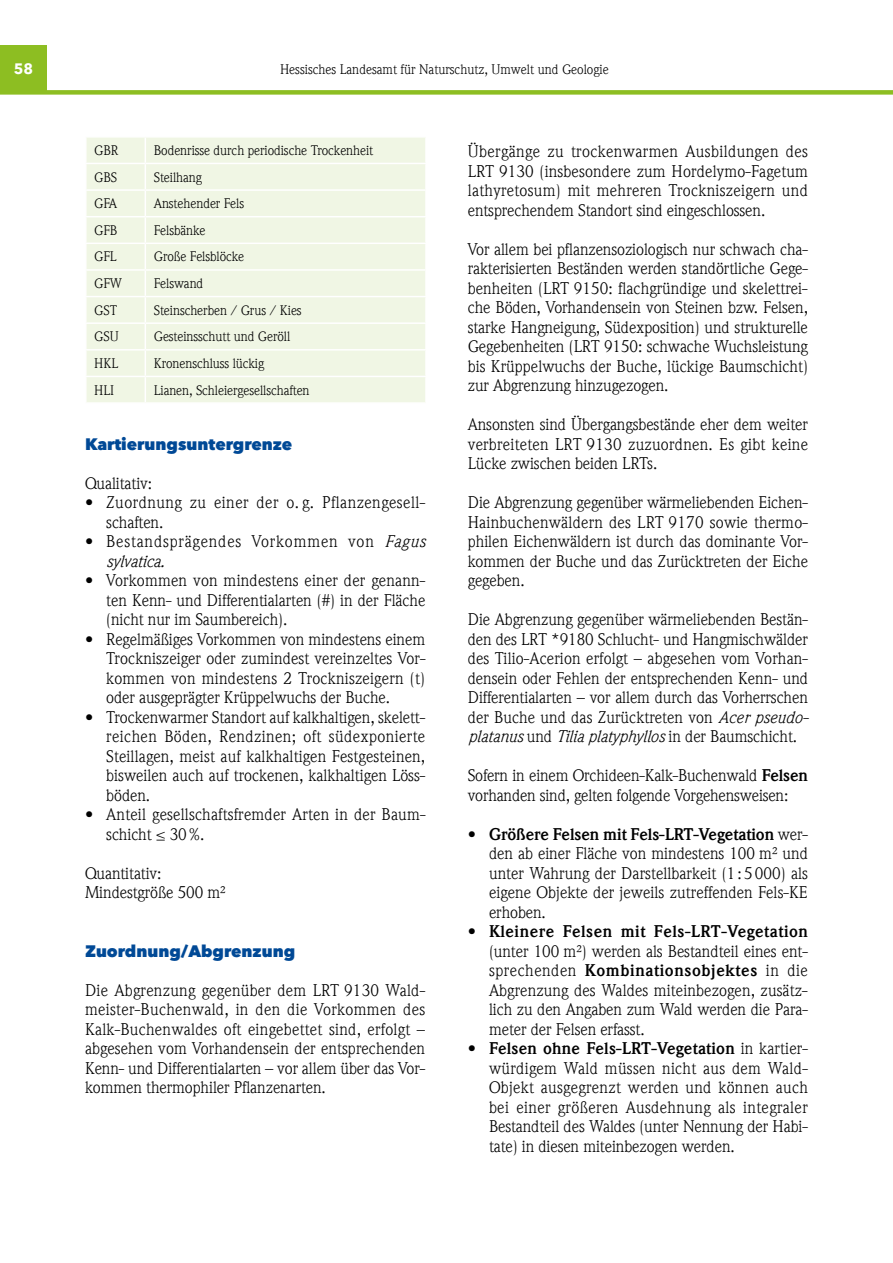
<style>
.page{position:relative;width:893px;height:1263px;background:#fff}
.page>*{position:absolute;margin:0;border:0;box-sizing:border-box;transform-origin:0 0}
.t1{font:16.5px/19.5px "ITC Weidemann Com";letter-spacing:-.005em;color:#000;text-align:justify}
.t2{font:16.5px/19.5px "ITC Weidemann Com";letter-spacing:.03em;color:#000}
.t3{font:16.5px/19.5px "ITC Weidemann Com";letter-spacing:.05em;color:#000}
.t4{font:800 16.5px "Avenir Next LT Pro";color:#004996}
.t5{font:700 15px "Avenir Next LT Pro";color:#fff}
.t6{font:13.5px "ITC Weidemann Com";letter-spacing:-.005em;color:#000}
.s1{font-style:italic}
.s2{font-weight:700}
</style>
<div class="page">
<div style="left:87px;top:138px;width:338px;height:264px;background:#f0f6e4"></div>
<hr style="left:85px;top:163px;width:60px;height:1px;background:#fff">
<hr style="left:145px;top:163px;width:282px;height:1px;background:#fff">
<hr style="left:85px;top:189px;width:60px;height:2px;background:#fff">
<hr style="left:145px;top:189px;width:282px;height:2px;background:#fff">
<hr style="left:85px;top:216px;width:60px;height:1px;background:#fff">
<hr style="left:145px;top:216px;width:282px;height:1px;background:#fff">
<hr style="left:85px;top:243px;width:60px;height:1px;background:#fff">
<hr style="left:145px;top:243px;width:282px;height:1px;background:#fff">
<hr style="left:85px;top:269px;width:60px;height:2px;background:#fff">
<hr style="left:145px;top:269px;width:282px;height:2px;background:#fff">
<hr style="left:85px;top:296px;width:60px;height:1px;background:#fff">
<hr style="left:145px;top:296px;width:282px;height:1px;background:#fff">
<hr style="left:85px;top:322px;width:60px;height:2px;background:#fff">
<hr style="left:145px;top:322px;width:282px;height:2px;background:#fff">
<hr style="left:85px;top:349px;width:60px;height:2px;background:#fff">
<hr style="left:145px;top:349px;width:282px;height:2px;background:#fff">
<hr style="left:85px;top:376px;width:60px;height:1px;background:#fff">
<hr style="left:145px;top:376px;width:282px;height:1px;background:#fff">
<svg style="left:145px;top:138px;width:1px;height:264px"></svg>
<div style="left:0;top:45px;width:47px;height:49px;background:#8dbe22"></div>
<div style="left:0;top:90px;width:893px;height:5px;background:#8dbe22"></div>
<p class="t5" style="left:14px;top:60px;width:21px">58</p>
<p class="t6" style="left:280px;top:62px;width:330px">Hessisches Landesamt für Naturschutz, Umwelt und Geologie</p>
<p class="t6" style="left:94px;top:142px;width:26px">GBR</p>
<p class="t6" style="left:154px;top:142px;width:221px">Bodenrisse durch periodische Trockenheit</p>
<p class="t6" style="left:94px;top:169px;width:24px">GBS</p>
<p class="t6" style="left:154px;top:169px;width:49px">Steilhang</p>
<p class="t6" style="left:94px;top:196px;width:24px">GFA</p>
<p class="t6" style="left:154px;top:196px;width:92px">Anstehender Fels</p>
<p class="t6" style="left:94px;top:222px;width:25px">GFB</p>
<p class="t6" style="left:154px;top:222px;width:53px">Felsbänke</p>
<p class="t6" style="left:94px;top:249px;width:24px">GFL</p>
<p class="t6" style="left:154px;top:249px;width:92px">Große Felsblöcke</p>
<p class="t6" style="left:94px;top:275px;width:29px">GFW</p>
<p class="t6" style="left:154px;top:275px;width:51px">Felswand</p>
<p class="t6" style="left:94px;top:302px;width:24px">GST</p>
<p class="t6" style="left:154px;top:302px;width:149px">Steinscherben / Grus / Kies</p>
<p class="t6" style="left:94px;top:329px;width:26px">GSU</p>
<p class="t6" style="left:154px;top:329px;width:138px">Gesteinsschutt und Geröll</p>
<p class="t6" style="left:94px;top:355px;width:25px">HKL</p>
<p class="t6" style="left:154px;top:355px;width:112px">Kronenschluss lückig</p>
<p class="t6" style="left:94px;top:382px;width:21px">HLI</p>
<p class="t6" style="left:154px;top:382px;width:157px">Lianen, Schleiergesellschaften</p>
<p class="t4" style="left:85px;top:434px;width:209px">Kartierungsuntergrenze</p>
<p class="t1" style="left:85px;top:473px;width:69px">Qualitativ:</p>
<p class="t2" style="left:106px;top:493px;width:320px;text-indent:-21px">• Zuordnung zu einer der o. g. Pflanzengesell&shy;schaften.</p>
<p class="t3" style="left:106px;top:532px;width:320px;text-indent:-21px">• Bestandsprägendes Vorkommen von <span class="s1">Fagus sylvatica.</span></p>
<p class="t1" style="left:106px;top:571px;width:321px;text-indent:-21px">• Vorkommen von mindestens einer der genann&shy;ten Kenn- und Differentialarten (#) in der Fläche (nicht nur im Saumbereich).</p>
<p class="t1" style="left:106px;top:629px;width:321px;text-indent:-21px">• Regelmäßiges Vorkommen von mindestens einem Trockniszeiger oder zumindest vereinzeltes Vor&shy;kommen von mindestens 2 Trockniszeigern (t) oder ausgeprägter Krüppelwuchs der Buche.</p>
<p class="t1" style="left:106px;top:707px;width:321px;text-indent:-21px">• Trockenwarmer Standort auf kalkhaltigen, skelett&shy;reichen Böden, Rendzinen; oft südexponierte Steillagen, meist auf kalkhaltigen Festgesteinen, bisweilen auch auf trockenen, kalkhaltigen Löss&shy;böden.</p>
<p class="t1" style="left:106px;top:805px;width:321px;text-indent:-21px">• Anteil gesellschaftsfremder Arten in der Baum&shy;schicht ≤ 30%.</p>
<p class="t1" style="left:85px;top:863px;width:142px">Quantitativ:<br>Mindestgröße 500 m²</p>
<p class="t4" style="left:85px;top:941px;width:212px">Zuordnung/Abgrenzung</p>
<p class="t1" style="left:85px;top:980px;width:342px">Die Abgrenzung gegenüber dem LRT 9130 Wald&shy;meister-Buchenwald, in den die Vorkommen des Kalk-Buchenwaldes oft eingebettet sind, erfolgt – abgesehen vom Vorhandensein der entsprechenden Kenn- und Differentialarten – vor allem über das Vor&shy;kommen thermophiler Pflanzenarten.</p>
<p class="t1" style="left:468px;top:142px;width:342px">Übergänge zu trockenwarmen Ausbildungen des LRT 9130 (insbesondere zum Hordelymo-Fagetum lathyretosum) mit mehreren Trockniszeigern und entsprechendem Standort sind eingeschlossen.</p>
<p class="t1" style="left:468px;top:240px;width:342px">Vor allem bei pflanzensoziologisch nur schwach cha&shy;rakterisierten Beständen werden standörtliche Gege&shy;benheiten (LRT 9150: flachgründige und skelettrei&shy;che Böden, Vorhandensein von Steinen bzw. Felsen, starke Hangneigung, Südexposition) und strukturelle Gegebenheiten (LRT 9150: schwache Wuchsleistung bis Krüppelwuchs der Buche, lückige Baumschicht) zur Abgrenzung hinzugezogen.</p>
<p class="t1" style="left:468px;top:415px;width:342px">Ansonsten sind Übergangsbestände eher dem weiter verbreiteten LRT 9130 zuzuordnen. Es gibt keine Lücke zwischen beiden LRTs.</p>
<p class="t1" style="left:468px;top:493px;width:342px">Die Abgrenzung gegenüber wärmeliebenden Eichen-Hainbuchenwäldern des LRT 9170 sowie thermo&shy;philen Eichenwäldern ist durch das dominante Vor&shy;kommen der Buche und das Zurücktreten der Eiche gegeben.</p>
<p class="t1" style="left:468px;top:610px;width:343px">Die Abgrenzung gegenüber wärmeliebenden Bestän&shy;den des LRT *9180 Schlucht- und Hangmischwälder des Tilio-Acerion erfolgt – abgesehen vom Vorhan&shy;densein oder Fehlen der entsprechenden Kenn- und Differentialarten – vor allem durch das Vorherrschen der Buche und das Zurücktreten von <span class="s1">Acer pseudo&shy;platanus</span> und <span class="s1">Tilia platyphyllos</span> in der Baumschicht.</p>
<p class="t1" style="left:468px;top:766px;width:342px">Sofern in einem Orchideen-Kalk-Buchenwald <span class="s2">Felsen </span>vorhanden sind, gelten folgende Vorgehensweisen:</p>
<p class="t1" style="left:489px;top:825px;width:320px;text-indent:-21px">• <span class="s2">Größere Felsen mit Fels-LRT-Vegetation</span> wer&shy;den ab einer Fläche von mindestens 100 m² und unter Wahrung der Darstellbarkeit (1 : 5 000) als eigene Objekte der jeweils zutreffenden Fels-KE erhoben.</p>
<p class="t1" style="left:489px;top:922px;width:320px;text-indent:-21px">• <span class="s2">Kleinere Felsen mit Fels-LRT-Vegetation </span>(unter 100 m²) werden als Bestandteil eines ent&shy;sprechenden <span class="s2">Kombinationsobjektes</span> in die Abgrenzung des Waldes miteinbezogen, zusätz&shy;lich zu den Angaben zum Wald werden die Para&shy;meter der Felsen erfasst.</p>
<p class="t1" style="left:489px;top:1039px;width:320px;text-indent:-21px">• <span class="s2">Felsen ohne Fels-LRT-Vegetation</span> in kartier&shy;würdigem Wald müssen nicht aus dem Wald-Objekt ausgegrenzt werden und können auch bei einer größeren Ausdehnung als integraler Bestandteil des Waldes (unter Nennung der Habi&shy;tate) in diesen miteinbezogen werden.</p>
</div>
